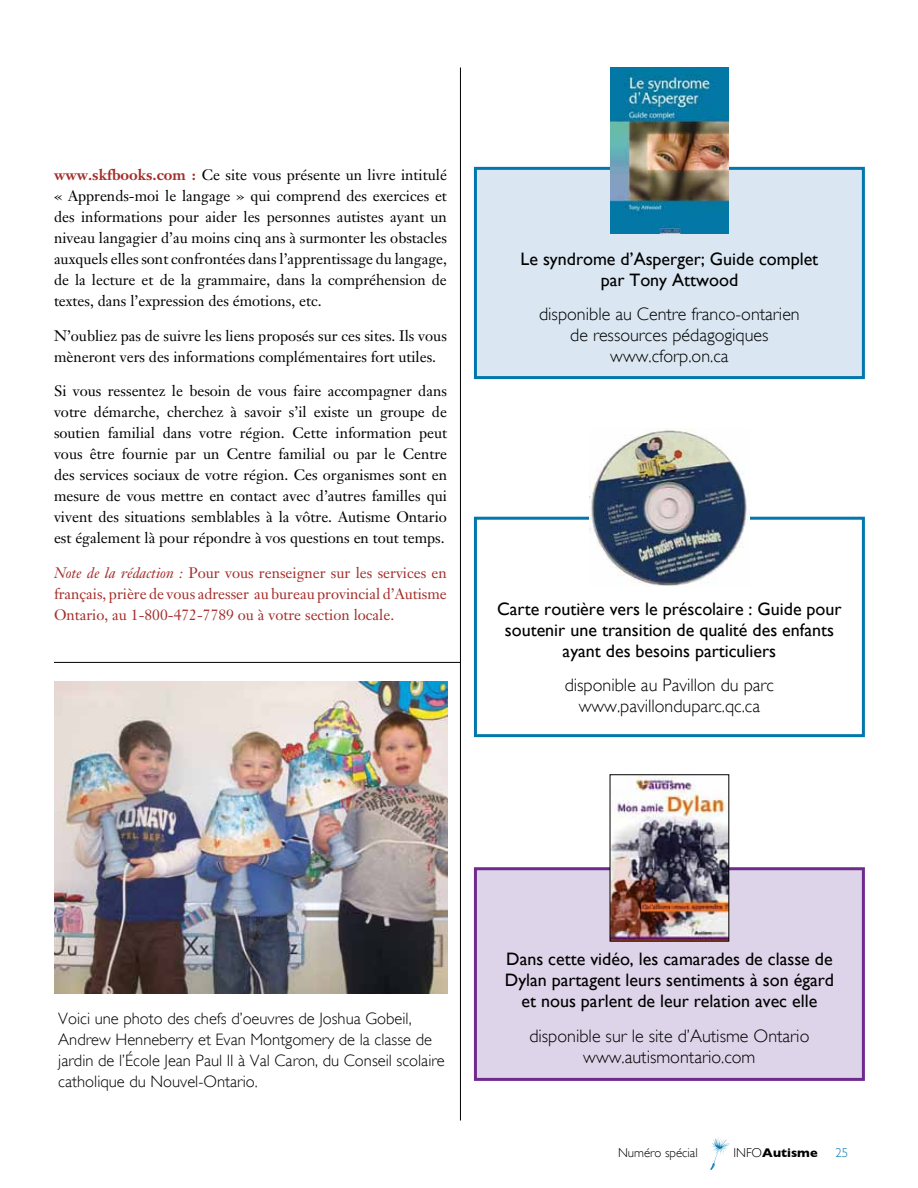
<style>
.page{position:relative;width:918px;height:1188px;background:#fff}
.page>*{position:absolute;margin:0;border:0;box-sizing:border-box;transform-origin:0 0}
.t1{font:18px/21px "Gill Sans";color:#000;text-align:center}
.t2{font:300 18px/21px "Gill Sans";color:#000;text-align:center}
.t3{font:300 16.5px/21px "Gill Sans";color:#000}
.t4{font:15px/21px "Janson Text";color:#000;text-align:justify}
.t5{font:15px/21px "Janson Text";color:#a32e2a;text-align:justify}
.t6{font:300 12.75px "Gill Sans";color:#000}
.t7{font:700 12.75px "Gill Sans";color:#000}
.t8{font:300 12.75px "Gill Sans";color:#0077ac}
.s1{font-weight:700;color:#a32e2a}
.s2{font-style:italic}
.s3{font-weight:300}
</style>
<div class="page">
<svg style="left:710px;top:1137px;width:20px;height:33px"></svg>
<hr style="left:460px;top:68px;width:1px;height:1052px;background:#000">
<div style="left:475px;top:168px;width:388px;height:210px;background:#dae7f2"></div>
<div style="left:474px;top:167px;width:391px;height:212px;border:3px solid #0078ae"></div>
<img style="left:610px;top:68px;width:119px;height:166px">
<div style="left:474px;top:517px;width:391px;height:220px;border:3px solid #0078ae"></div>
<img style="left:590px;top:429px;width:159px;height:157px">
<div style="left:475px;top:869px;width:388px;height:210px;background:#ded4e9"></div>
<div style="left:474px;top:867px;width:391px;height:214px;border:3px solid #6e2a8d"></div>
<img style="left:612px;top:776px;width:115px;height:163px">
<div style="left:610px;top:774px;width:119px;height:167px;border:1px solid #000"></div>
<img style="left:54px;top:681px;width:393px;height:312px">
<hr style="left:54px;top:662px;width:406px;height:1px;background:#000">
<p class="t4" style="left:54px;top:164px;width:394px"><span class="s1">www.skfbooks.com :</span> Ce site vous présente un livre intitulé « Apprends-moi le langage » qui comprend des exercices et des informations pour aider les personnes autistes ayant un niveau langagier d’au moins cinq ans à surmonter les obstacles auxquels elles sont confrontées dans l’apprentissage du langage, de la lecture et de la grammaire, dans la compréhension de textes, dans l’expression des émotions, etc.</p>
<p class="t4" style="left:54px;top:325px;width:394px">N’oubliez pas de suivre les liens proposés sur ces sites. Ils vous mèneront vers des informations complémentaires fort utiles.</p>
<p class="t4" style="left:54px;top:380px;width:395px">Si vous ressentez le besoin de vous faire accompagner dans votre démarche, cherchez à savoir s’il existe un groupe de soutien familial dans votre région. Cette information peut vous être fournie par un Centre familial ou par le Centre des services sociaux de votre région. Ces organismes sont en mesure de vous mettre en contact avec d’autres familles qui vivent des situations semblables à la vôtre. Autisme Ontario est également là pour répondre à vos questions en tout temps.</p>
<p class="t5" style="left:54px;top:562px;width:394px"><span class="s2">Note de la rédaction :</span> Pour vous renseigner sur les services en français, prière de vous adresser au bureau provincial d’Autisme Ontario, au 1-800-472-7789 ou à votre section locale.</p>
<p class="t1" style="left:521px;top:248px;width:299px">Le syndrome d’Asperger; Guide complet par Tony Attwood</p>
<p class="t2" style="left:539px;top:304px;width:262px">disponible au Centre franco-ontarien de ressources pédagogiques www.cforp.on.ca</p>
<p class="t1" style="left:497px;top:598px;width:346px">Carte routière vers le préscolaire : Guide pour soutenir une transition de qualité des enfants ayant des besoins particuliers</p>
<p class="t2" style="left:565px;top:675px;width:211px">disponible au Pavillon du parc www.pavillonduparc.qc.ca</p>
<p class="t3" style="left:58px;top:1008px;width:388px">Voici une photo des chefs d’oeuvres de Joshua Gobeil, Andrew Henneberry et Evan Montgomery de la classe de jardin de l’École Jean Paul II à Val Caron, du Conseil scolaire catholique du Nouvel-Ontario.</p>
<p class="t1" style="left:505px;top:948px;width:331px">Dans cette vidéo, les camarades de classe de<br>Dylan partagent leurs sentiments à son égard et nous parlent de leur relation avec elle</p>
<p class="t2" style="left:529px;top:1025px;width:282px">disponible sur le site d’Autisme Ontario www.autismontario.com</p>
<p class="t6" style="left:618px;top:1146px;width:81px">Numéro spécial</p>
<p class="t7" style="left:734px;top:1145px;width:86px"><span class="s3">INFO</span>Autisme</p>
<p class="t8" style="left:835px;top:1146px;width:14px">25</p>
</div>
